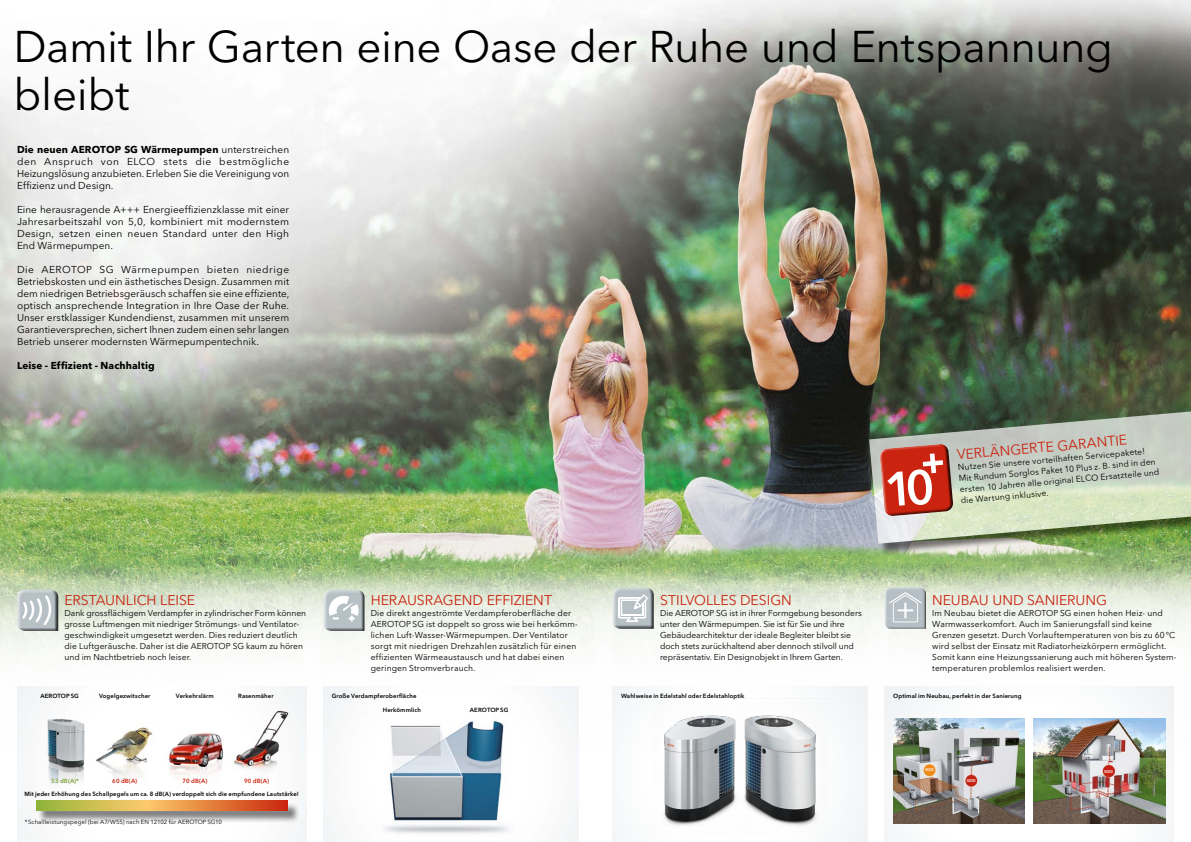
<style>
.page{position:relative;width:1191px;height:842px;background:#fff}
.page>*{position:absolute;margin:0;border:0;box-sizing:border-box;transform-origin:0 0}
.t1{font:44px/48px "Avenir Next LT Pro";letter-spacing:-.01em;color:#000}
.t2{font:14px "Avenir Next LT Pro";letter-spacing:-.005em;color:#ca230f}
.t3{font:10px/12px "Avenir Next LT Pro";letter-spacing:.005em;color:#000;text-align:justify}
.t4{font:700 10px "Avenir Next LT Pro";letter-spacing:.015em;color:#000}
.t5{font:8.5px/11px "Avenir Next LT Pro";letter-spacing:.01em;color:#000}
.t6{font:8.5px/11px "Avenir Next LT Pro";letter-spacing:-.01em;color:#000}
.t7{font:600 6px "Avenir Next LT Pro";letter-spacing:.02em;color:#000}
.t8{font:6px "Avenir Next LT Pro";letter-spacing:.015em;color:#000}
.t9{font:600 6px "Avenir Next LT Pro";letter-spacing:.015em;color:#ca230f}
.t10{font:600 6px "Avenir Next LT Pro";color:#7ca135}
.t11{font:600 4px "Avenir Next LT Pro";letter-spacing:-.13em;color:#fff}
.s1{font-weight:700}
</style>
<div class="page">
<img style="left:0;top:0;width:1191px;height:486px">
<img style="left:0;top:486px;width:1191px;height:356px">
<svg style="left:0;top:565px;width:1191px;height:168px"></svg>
<div style="left:303px;top:590px;width:17px;height:252px;background:#fff"></div>
<div style="left:595px;top:590px;width:17px;height:252px;background:#fff"></div>
<div style="left:870px;top:590px;width:17px;height:252px;background:#fff"></div>
<img style="left:884px;top:686px;width:290px;height:156px">
<img style="left:612px;top:686px;width:255px;height:156px">
<div style="left:871px;top:412px;width:320px;height:144px;background:#000;opacity:.75"></div>
<img style="left:867px;top:409px;width:324px;height:136px">
<img style="left:17px;top:686px;width:289px;height:156px">
<div style="left:38px;top:802px;width:262px;height:21px;background:#000;opacity:.5"></div>
<svg style="left:36px;top:801px;width:251px;height:10px;background:#d69744"></svg>
<img style="left:652px;top:698px;width:175px;height:137px">
<img style="left:323px;top:686px;width:255px;height:156px">
<svg style="left:17px;top:590px;width:41px;height:41px;background:#b8c0c3"></svg>
<svg style="left:612px;top:587px;width:42px;height:42px"></svg>
<img style="left:889px;top:587px;width:34px;height:1px">
<img style="left:884px;top:590px;width:2px;height:37px">
<img style="left:924px;top:590px;width:2px;height:39px">
<img style="left:886px;top:588px;width:38px;height:41px">
<img style="left:886px;top:590px;width:1px;height:37px">
<svg style="left:889px;top:588px;width:32px;height:34px"></svg>
<img style="left:893px;top:719px;width:131px;height:105px">
<img style="left:1033px;top:719px;width:132px;height:105px">
<svg style="left:323px;top:590px;width:41px;height:41px"></svg>
<svg style="left:876px;top:440px;width:78px;height:79px;background:#c75848"></svg>
<h1 class="t1" style="left:13px;top:22px;width:1101px">Damit Ihr Garten eine Oase der Ruhe und Entspannung bleibt</h1>
<p class="t3" style="left:17px;top:143px;width:274px"><span class="s1">Die neuen AEROTOP SG Wärmepumpen</span> unterstreichen den Anspruch von ELCO stets die bestmögliche Heizungslösung anzubieten. Erleben Sie die Vereinigung von Effizienz und Design.</p>
<p class="t3" style="left:17px;top:203px;width:274px">Eine herausragende A+++ Energieeffizienzklasse mit einer Jahresarbeitszahl von 5,0, kombiniert mit modernstem Design, setzen einen neuen Standard unter den High End Wärmepumpen.</p>
<p class="t3" style="left:17px;top:263px;width:274px">Die AEROTOP SG Wärmepumpen bieten niedrige Betriebskosten und ein ästhetisches Design. Zusammen mit dem niedrigen Betriebsgeräusch schaffen sie eine effiziente, optisch ansprechende Integration in Ihre Oase der Ruhe.<br>Unser erstklassiger Kundendienst, zusammen mit unserem Garantieversprechen, sichert Ihnen zudem einen sehr langen Betrieb unserer modernsten Wärmepumpentechnik.</p>
<p class="t4" style="left:17px;top:359px;width:139px">Leise - Effizient - Nachhaltig</p>
<h2 class="t2" style="left:956px;top:446px;width:172px;rotate:-5deg">VERLÄNGERTE GARANTIE</h2>
<p class="t5" style="left:957px;top:462px;width:201px;rotate:-5deg">Nutzen Sie unsere vorteilhaften Servicepakete!<br>Mit Rundum Sorglos Paket 10 Plus z. B. sind in den ersten 10 Jahren alle original ELCO Ersatzteile und die Wartung inklusive.</p>
<h2 class="t2" style="left:64px;top:592px;width:132px">ERSTAUNLICH LEISE</h2>
<p class="t5" style="left:64px;top:608px;width:243px">Dank grossflächigem Verdampfer in zylindrischer Form können grosse Luftmengen mit niedriger Strömungs- und Ventilator&shy;geschwindigkeit umgesetzt werden. Dies reduziert deutlich die Luftgeräusche. Daher ist die AEROTOP SG kaum zu hören und im Nachtbetrieb noch leiser.</p>
<h2 class="t2" style="left:371px;top:592px;width:183px">HERAUSRAGEND EFFIZIENT</h2>
<p class="t5" style="left:371px;top:608px;width:209px">Die direkt angeströmte Verdampferoberfläche der AEROTOP SG ist doppelt so gross wie bei herkömm&shy;lichen Luft-Wasser-Wärmepumpen. Der Ventilator sorgt mit niedrigen Drehzahlen zusätzlich für einen effizienten Wärmeaustausch und hat dabei einen geringen Stromverbrauch.</p>
<h2 class="t2" style="left:660px;top:592px;width:133px">STILVOLLES DESIGN</h2>
<p class="t6" style="left:660px;top:608px;width:203px">Die AEROTOP SG ist in ihrer Formgebung besonders unter den Wärmepumpen. Sie ist für Sie und ihre Gebäudearchitektur der ideale Begleiter bleibt sie doch stets zurückhaltend aber dennoch stilvoll und repräsentativ. Ein Designobjekt in Ihrem Garten.</p>
<h2 class="t2" style="left:932px;top:592px;width:176px">NEUBAU UND SANIERUNG</h2>
<p class="t5" style="left:932px;top:608px;width:245px">Im Neubau bietet die AEROTOP SG einen hohen Heiz- und Warmwasserkomfort. Auch im Sanierungsfall sind keine Grenzen gesetzt. Durch Vorlauftemperaturen von bis zu 60°C wird selbst der Einsatz mit Radiatorheizkörpern ermöglicht.<br>Somit kann eine Heizungssanierung auch mit höheren System&shy;temperaturen problemlos realisiert werden.</p>
<p class="t7" style="left:40px;top:692px;width:40px">AEROTOPSG</p>
<p class="t7" style="left:99px;top:692px;width:53px">Vogelgezwitscher</p>
<p class="t7" style="left:176px;top:692px;width:39px">Verkehrslärm</p>
<p class="t7" style="left:238px;top:692px;width:37px">Rasenmäher</p>
<p class="t7" style="left:332px;top:692px;width:86px">Große Verdampferoberfläche</p>
<p class="t7" style="left:621px;top:692px;width:125px">Wahlweise in Edelstahl oder Edelstahloptik</p>
<p class="t7" style="left:893px;top:692px;width:130px">Optimal im Neubau, perfekt in der Sanierung</p>
<p class="t7" style="left:383px;top:707px;width:40px">Herkömmlich</p>
<p class="t7" style="left:470px;top:707px;width:40px">AEROTOPSG</p>
<p class="t11" style="left:925px;top:767px;width:10px">SG10</p>
<p class="t11" style="left:1104px;top:769px;width:10px">SG10</p>
<p class="t10" style="left:51px;top:777px;width:29px">53 dB(A)*</p>
<p class="t9" style="left:112px;top:777px;width:26px">60 dB(A)</p>
<p class="t9" style="left:183px;top:777px;width:26px">70 dB(A)</p>
<p class="t9" style="left:244px;top:777px;width:26px">90 dB(A)</p>
<p class="t7" style="left:24px;top:790px;width:276px">Mit jeder Erhöhung des Schallpegels um ca. 8 dB(A) verdoppelt sich die empfundene Lautstärke!</p>
<p class="t8" style="left:25px;top:818px;width:199px">* Schallleistungspegel (bei A7/W55) nach EN 12102 für AEROTOP SG10</p>
<p class="t11" style="left:966px;top:778px;width:10px">SG10</p>
</div>
